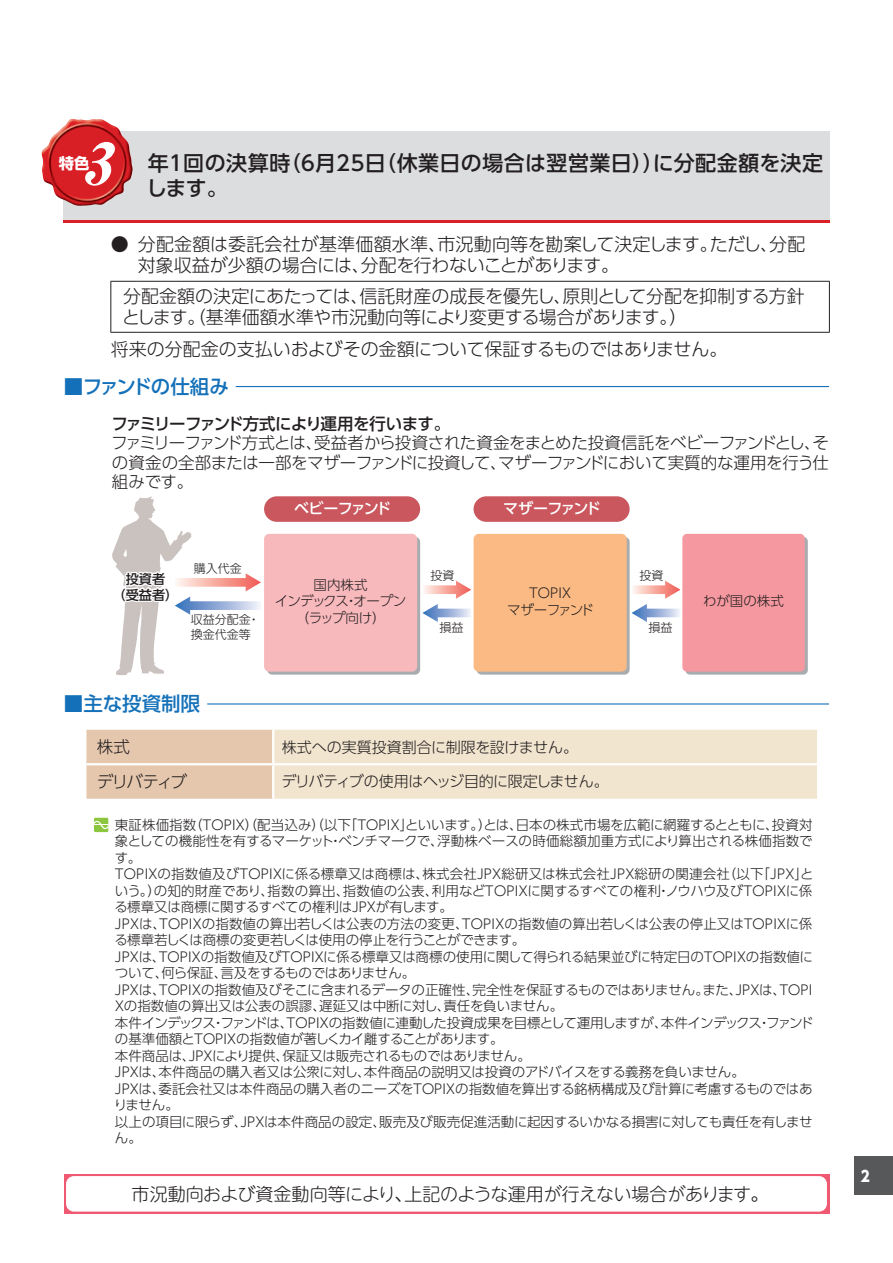
<style>
.page{position:relative;width:893px;height:1263px;background:#fff}
.page>*{position:absolute;margin:0;border:0;box-sizing:border-box;transform-origin:0 0}
.t1{font:italic 58.5px "Midashi Min Pr 5 MA31";color:#fff;scale:1.04 1}
.t2{font:500 21px/25.5px "UD Shin Go Pro";letter-spacing:.02em;color:#231f20}
.t3{font:500 19.5px "UD Shin Go Pro";letter-spacing:-.06em;color:#1471b9}
.t4{font:500 19.5px "UD Shin Go Pro";letter-spacing:-.005em;color:#1471b9}
.t5{font:300 18px/21px "UD Shin Go Pro";letter-spacing:-.005em;color:#231f20}
.t6{font:300 18px "UD Shin M Go Pro";letter-spacing:-.01em;color:#231f20}
.t7{font:300 16.5px/19.5px "UD Shin Go Pro";letter-spacing:-.035em;color:#231f20;text-align:justify}
.t8{font:500 16.5px "UD Shin Go Pro";letter-spacing:-.065em;color:#231f20}
.t9{font:700 15.3px "UD Shin Go Pro";color:#fff}
.t10{font:300 15px "UD Shin Go Pro";letter-spacing:-.02em;color:#231f20}
.t11{font:300 15px "UD Shin Go Pro";color:#231f20}
.t12{font:500 15px "UD Shin Go Pro";letter-spacing:-.085em;color:#fff}
.t13{font:800 15px "UD Shin Go Pro";color:#fff;scale:.9 1}
.t14{font:300 13.5px/16.5px "UD Shin Go Pro";letter-spacing:-.02em;color:#231f20;text-align:center}
.t15{font:300 13.5px/16.5px "UD Shin Go Pro";letter-spacing:-.18em;color:#231f20;text-align:center}
.t16{font:500 13.2px/15.8px "UD Shin Go Pro";color:#231f20;text-align:center}
.t17{font:300 12px/14.9px "UD Shin Go Pro";color:#231f20}
</style>
<div class="page">
<div style="left:855px;top:1157px;width:38px;height:38px;background:#57585a"></div>
<div style="left:63px;top:131px;width:766px;height:92px;background:#dcdddf"></div>
<hr style="left:63px;top:220px;width:766px;height:3px;background:#da2128">
<img style="left:41px;top:119px;width:92px;height:87px">
<svg style="left:110px;top:281px;width:28px;height:1px"></svg>
<hr style="left:110px;top:282px;width:1px;height:50px;background:#231f20">
<hr style="left:138px;top:281px;width:692px;height:1px;background:#231f20">
<hr style="left:829px;top:282px;width:1px;height:50px;background:#231f20">
<svg style="left:110px;top:332px;width:28px;height:1px"></svg>
<hr style="left:138px;top:332px;width:692px;height:1px;background:#231f20">
<hr style="left:236px;top:386px;width:593px;height:1px;background:#1471b9">
<svg style="left:112px;top:496px;width:149px;height:179px"></svg>
<div style="left:267px;top:537px;width:153px;height:138px;background:linear-gradient(to right,#a9adb0,#a9acaf);border-radius:5px"></div>
<div style="left:264px;top:534px;width:153px;height:138px;background:#f8b9bd;border-radius:5px"></div>
<div style="left:477px;top:537px;width:153px;height:138px;background:#a9acaf;border-radius:5px"></div>
<div style="left:474px;top:534px;width:153px;height:138px;background:#fbba83;border-radius:5px"></div>
<div style="left:685px;top:537px;width:123px;height:138px;background:#a9acaf;border-radius:5px"></div>
<div style="left:682px;top:534px;width:123px;height:138px;background:#f5989f;border-radius:5px"></div>
<svg style="left:422px;top:581px;width:49px;height:41px"></svg>
<svg style="left:632px;top:581px;width:48px;height:41px"></svg>
<div style="left:264px;top:496px;width:156px;height:26px;background:#c9575d;border-radius:13px"></div>
<div style="left:474px;top:496px;width:156px;height:26px;background:#c9575d;border-radius:13px"></div>
<hr style="left:207px;top:703px;width:622px;height:1px;background:#1471b9">
<svg style="left:86px;top:730px;width:731px;height:69px;background:#eeddc7"></svg>
<hr style="left:272px;top:730px;width:2px;height:33px;background:#fff">
<hr style="left:86px;top:763px;width:187px;height:2px;background:#fff">
<hr style="left:273px;top:763px;width:544px;height:2px;background:#fff">
<hr style="left:272px;top:765px;width:2px;height:34px;background:#fff">
<div style="left:94px;top:818px;width:14px;height:14px;background:#8bc63e"></div>
<svg style="left:94px;top:821px;width:14px;height:8px"></svg>
<svg style="left:64px;top:1174px;width:765px;height:39px;background:#f27085"></svg>
<div style="left:66px;top:1176px;width:761px;height:35px;background:#fff;border-radius:8px"></div>
<h1 class="t1" style="left:80px;top:118px;width:49px">3</h1>
<h2 class="t2" style="left:146px;top:149px;width:678px">年１回の決算時（６月25日（休業日の場合は翌営業日））に分配金額を決定します。</h2>
<h3 class="t5" style="left:138px;top:233px;width:669px;text-indent:-27px">● 分配金額は委託会社が基準価額水準、市況動向等を勘案して決定します。ただし、分配対象収益が少額の場合には、分配を行わないことがあります。</h3>
<h3 class="t5" style="left:122px;top:285px;width:684px">分配金額の決定にあたっては､信託財産の成長を優先し､原則として分配を抑制する方針とします。（基準価額水準や市況動向等により変更する場合があります。）</h3>
<h3 class="t5" style="left:111px;top:338px;width:618px">将来の分配金の支払いおよびその金額について保証するものではありません。</h3>
<h3 class="t3" style="left:64px;top:371px;width:166px">■ファンドの仕組み</h3>
<p class="t8" style="left:111px;top:410px;width:341px">ファミリーファンド方式により運用を行います。</p>
<p class="t7" style="left:111px;top:433px;width:719px">ファミリーファンド方式とは、受益者から投資された資金をまとめた投資信託をベビーファンドとし、その資金の全部または一部をマザーファンドに投資して、マザーファンドにおいて実質的な運用を行う仕組みです。</p>
<p class="t9" style="left:59px;top:150px;width:32px">特色</p>
<p class="t16" style="left:113px;top:571px;width:67px">投資者<br>（受益者）</p>
<p class="t17" style="left:194px;top:560px;width:49px">購入代金</p>
<p class="t17" style="left:191px;top:612px;width:70px">収益分配金・換金代金等</p>
<p class="t12" style="left:294px;top:497px;width:99px">ベビーファンド</p>
<p class="t12" style="left:503px;top:497px;width:99px">マザーファンド</p>
<p class="t17" style="left:430px;top:567px;width:25px">投資</p>
<p class="t17" style="left:639px;top:567px;width:25px">投資</p>
<p class="t14" style="left:275px;top:576px;width:133px">国内株式<br>インデックス・オープン（ラップ向け）</p>
<p class="t15" style="left:507px;top:584px;width:88px">ＴＯＰＩＸ<br>マザーファンド</p>
<p class="t14" style="left:703px;top:592px;width:82px">わが国の株式</p>
<p class="t17" style="left:439px;top:620px;width:25px">損益</p>
<p class="t17" style="left:648px;top:620px;width:25px">損益</p>
<h3 class="t4" style="left:64px;top:688px;width:138px">■主な投資制限</h3>
<p class="t7" style="left:97px;top:737px;width:34px">株式</p>
<p class="t11" style="left:282px;top:735px;width:298px">株式への実質投資割合に制限を設けません。</p>
<p class="t7" style="left:97px;top:771px;width:92px">デリバティブ</p>
<p class="t10" style="left:282px;top:769px;width:329px">デリバティブの使用はヘッジ目的に限定しません。</p>
<p class="t14" style="left:113px;top:816px;width:706px;text-align:left">東証株価指数（ＴＯＰＩＸ）（配当込み）（以下「ＴＯＰＩＸ」といいます。）とは、日本の株式市場を広範に網羅するとともに、投資対象としての機能性を有するマーケット・ベンチマークで、浮動株ベースの時価総額加重方式により算出される株価指数です。<br>ＴＯＰＩＸの指数値及びＴＯＰＩＸに係る標章又は商標は、株式会社JPX総研又は株式会社JPX総研の関連会社（以下「JPX」という。）の知的財産であり、指数の算出、指数値の公表、利用などＴＯＰＩＸに関するすべての権利・ノウハウ及びＴＯＰＩＸに係る標章又は商標に関するすべての権利はJPXが有します。<br>JPXは、ＴＯＰＩＸの指数値の算出若しくは公表の方法の変更、ＴＯＰＩＸの指数値の算出若しくは公表の停止又はＴＯＰＩＸに係る標章若しくは商標の変更若しくは使用の停止を行うことができます。<br>JPXは、ＴＯＰＩＸの指数値及びＴＯＰＩＸに係る標章又は商標の使用に関して得られる結果並びに特定日のＴＯＰＩＸの指数値について、何ら保証、言及をするものではありません。<br>JPXは、ＴＯＰＩＸの指数値及びそこに含まれるデータの正確性、完全性を保証するものではありません。また、JPXは、ＴＯＰＩＸの指数値の算出又は公表の誤謬、遅延又は中断に対し、責任を負いません。<br>本件インデックス・ファンドは、ＴＯＰＩＸの指数値に連動した投資成果を目標として運用しますが、本件インデックス・ファンドの基準価額とＴＯＰＩＸの指数値が著しくカイ離することがあります。<br>本件商品は、JPXにより提供、保証又は販売されるものではありません。<br>JPXは、本件商品の購入者又は公衆に対し、本件商品の説明又は投資のアドバイスをする義務を負いません。<br>JPXは、委託会社又は本件商品の購入者のニーズをＴＯＰＩＸの指数値を算出する銘柄構成及び計算に考慮するものではありません。<br>以上の項目に限らず、JPXは本件商品の設定、販売及び販売促進活動に起因するいかなる損害に対しても責任を有しません。</p>
<h3 class="t6" style="left:132px;top:1179px;width:638px">市況動向および資金動向等により、上記のような運用が行えない場合があります。</h3>
<p class="t13" style="left:861px;top:1163px;width:11px">2</p>
</div>
